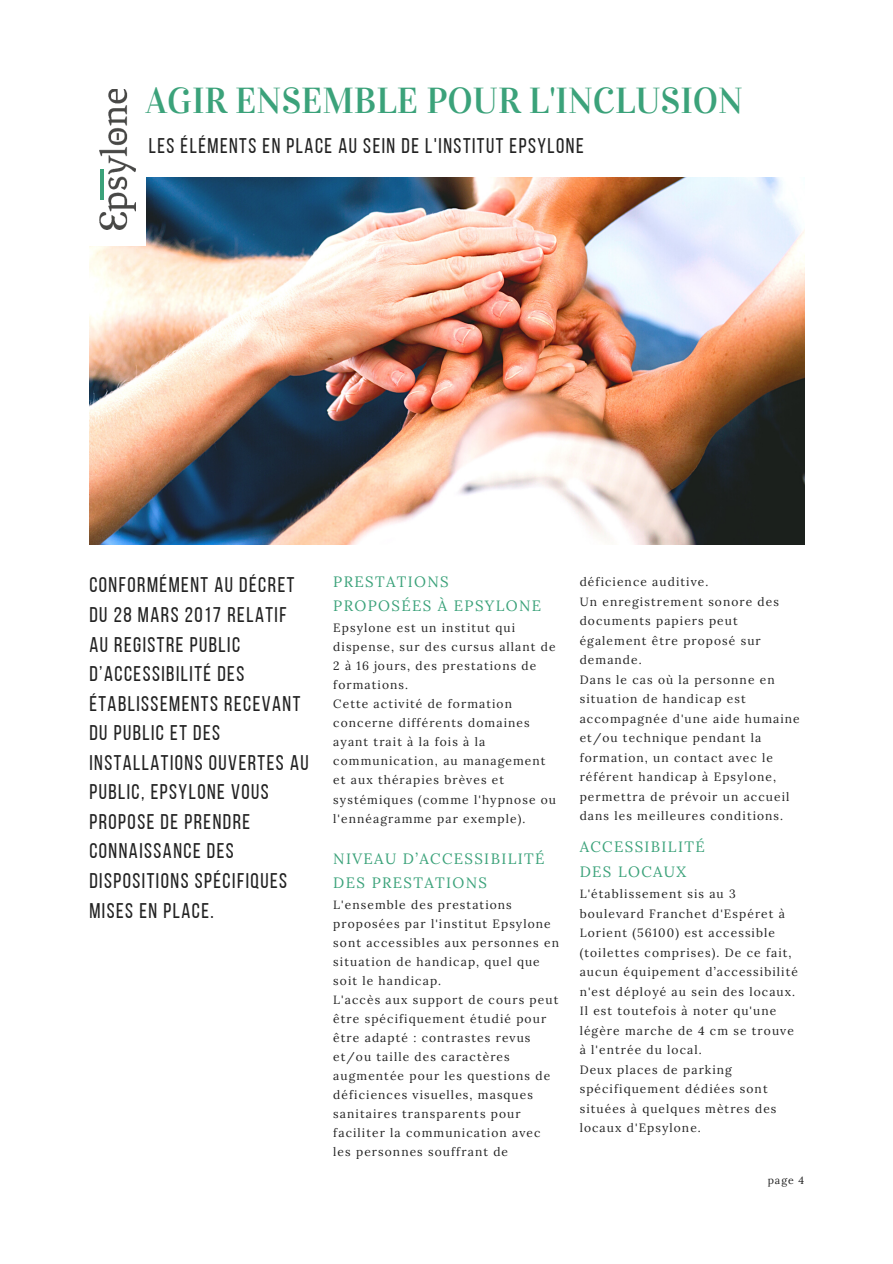
<style>
.page{position:relative;width:893px;height:1264px;background:#fff}
.page>*{position:absolute;margin:0;border:0;box-sizing:border-box;transform-origin:0 0}
.t1{font:36px "Vidaloka";color:#3ba27a}
.t2{font:21.15px/29.5px "Bebas Neue";letter-spacing:.07em;color:#222}
.t3{font:15px/24px "Lora";letter-spacing:.09em;color:#3ba27a}
.t4{font:12px/19.5px "Lora";letter-spacing:.09em;color:#222}
.t5{font:10.5px "Lora";color:#222}
</style>
<div class="page">
<img style="left:89px;top:177px;width:715px;height:367px">
<div style="left:74px;top:169px;width:71px;height:77px;background:#fff"></div>
<img style="left:99px;top:89px;width:36px;height:140px">
<hr style="left:101px;top:169px;width:2px;height:30px;background:#3ba27a">
<h1 class="t1" style="left:145px;top:79px;width:599px">AGIR ENSEMBLE POUR L'INCLUSION</h1>
<h2 class="t2" style="left:149px;top:131px;width:436px">LES ÉLÉMENTS EN PLACE AU SEIN DE L'INSTITUT EPSYLONE</h2>
<p class="t2" style="left:89px;top:570px;width:221px">CONFORMÉMENT AU DÉCRET<br>DU 28 MARS 2017 RELATIF<br>AU REGISTRE PUBLIC<br>D’ACCESSIBILITÉ DES<br>ÉTABLISSEMENTS RECEVANT<br>DU PUBLIC ET DES<br>INSTALLATIONS OUVERTES AU<br>PUBLIC, EPSYLONE VOUS<br>PROPOSE DE PRENDRE<br>CONNAISSANCE DES<br>DISPOSITIONS SPÉCIFIQUES<br>MISES EN PLACE.</p>
<p class="t3" style="left:333px;top:569px;width:209px">PRESTATIONS<br>PROPOSÉES À EPSYLONE</p>
<p class="t4" style="left:333px;top:618px;width:224px;line-height:19px">Epsylone est un institut qui dispense, sur des cursus allant de<br>2 à 16 jours, des prestations de formations.<br>Cette activité de formation concerne différents domaines ayant trait à la fois à la communication, au management et aux thérapies brèves et systémiques (comme l'hypnose ou l'ennéagramme par exemple).</p>
<p class="t3" style="left:333px;top:845px;width:213px">NIVEAU D’ACCESSIBILITÉ<br>DES PRESTATIONS</p>
<p class="t4" style="left:333px;top:894px;width:227px;line-height:19px">L'ensemble des prestations proposées par l'institut Epsylone sont accessibles aux personnes en situation de handicap, quel que soit le handicap.<br>L'accès aux support de cours peut être spécifiquement étudié pour être adapté : contrastes revus et/ou taille des caractères augmentée pour les questions de déficiences visuelles, masques sanitaires transparents pour faciliter la communication avec les personnes souffrant de</p>
<p class="t4" style="left:579px;top:571px;width:221px">déficience auditive.<br>Un enregistrement sonore des documents papiers peut également être proposé sur demande.<br>Dans le cas où la personne en situation de handicap est accompagnée d'une aide humaine et/ou technique pendant la formation, un contact avec le référent handicap à Epsylone, permettra de prévoir un accueil dans les meilleures conditions.</p>
<p class="t3" style="left:579px;top:833px;width:126px;line-height:24.5px">ACCESSIBILITÉ<br>DES LOCAUX</p>
<p class="t4" style="left:579px;top:883px;width:220px">L'établissement sis au 3 boulevard Franchet d'Espéret à<br>Lorient (56100) est accessible (toilettes comprises). De ce fait, aucun équipement d’accessibilité n'est déployé au sein des locaux.<br>Il est toutefois à noter qu'une légère marche de 4 cm se trouve à l'entrée du local.<br>Deux places de parking spécifiquement dédiées sont situées à quelques mètres des locaux d'Epsylone.</p>
<p class="t5" style="left:767px;top:1171px;width:38px">page 4</p>
</div>
